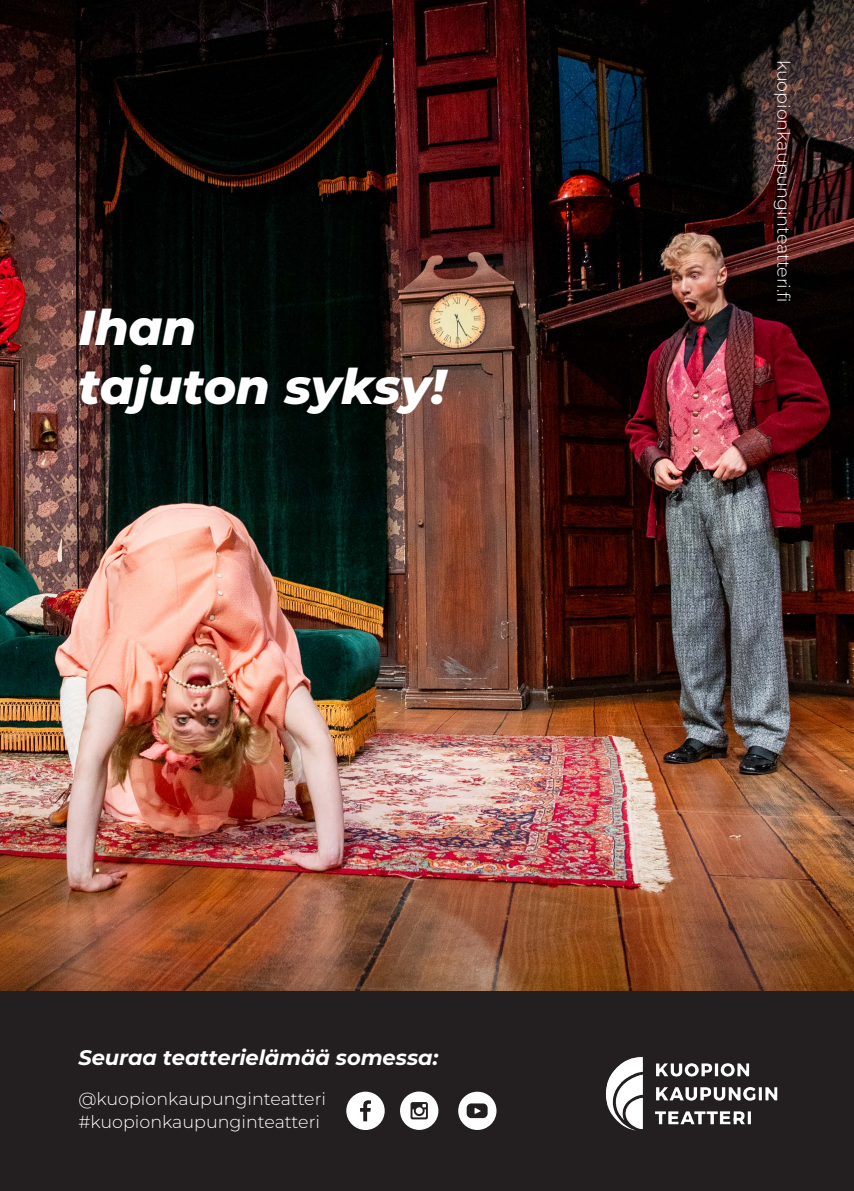
<style>
.page{position:relative;width:854px;height:1191px;background:#fff}
.page>*{position:absolute;margin:0;border:0;box-sizing:border-box;transform-origin:0 0}
.Näytelmä_otsikot{font:italic 800 49px "Montserrat";letter-spacing:-.005em;color:#fff}
.Isompi_noste{font:italic 700 21px "Montserrat";letter-spacing:-.005em;color:#fff}
.t1{font:300 17.5px "Montserrat";color:#fff}
</style>
<div class="page">
<div style="left:0;top:990px;width:853px;height:201px;background:#231f20"></div>
<img style="left:0;top:0;width:853px;height:990px">
<img style="left:606px;top:1057px;width:172px;height:74px">
<svg style="left:346px;top:1091px;width:38px;height:39px"></svg>
<svg style="left:400px;top:1091px;width:38px;height:38px"></svg>
<svg style="left:458px;top:1091px;width:38px;height:39px"></svg>
<p class="Näytelmä_otsikot" style="left:78px;top:295px;width:119px">Ihan</p>
<p class="Näytelmä_otsikot" style="left:78px;top:354px;width:369px">tajuton syksy!</p>
<p class="Isompi_noste" style="left:78px;top:1043px;width:361px">Seuraa teatterielämää somessa:</p>
<p class="t1" style="left:78px;top:1086px;width:249px">@kuopionkaupunginteatteri</p>
<p class="t1" style="left:78px;top:1109px;width:243px">#kuopionkaupunginteatteri</p>
<p class="t1" style="left:795px;top:60px;width:245px;rotate:90deg">kuopionkaupunginteatteri.fi</p>
</div>
